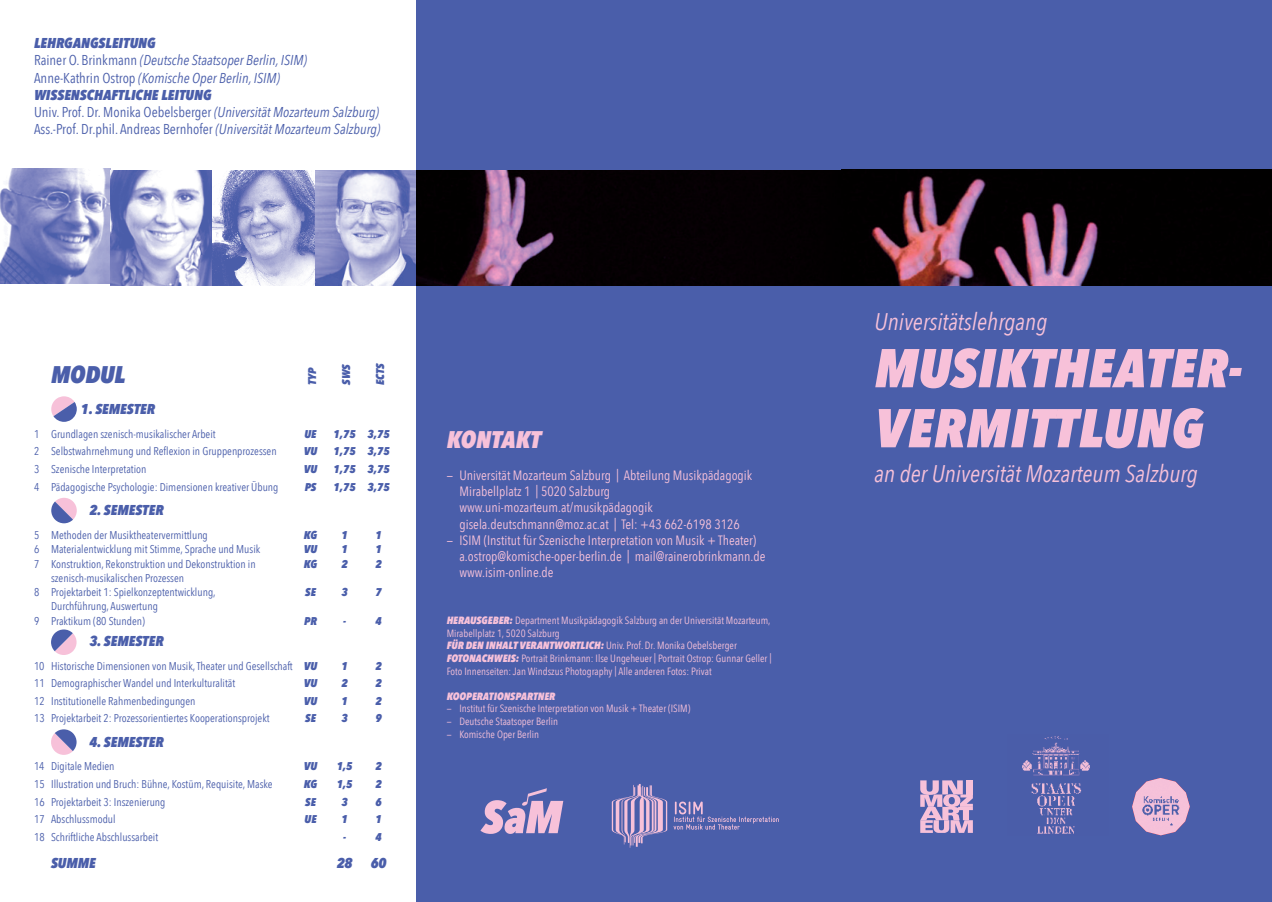
<style>
.page{position:relative;width:1272px;height:902px;background:#fff}
.page>*{position:absolute;margin:0;border:0;box-sizing:border-box;transform-origin:0 0}
.t1{font:italic 800 54px/60px "Avenir Next Condensed";letter-spacing:.01em;color:#f7c1d9}
.t2{font:italic 24px "Avenir Next Condensed";color:#f7c1d9}
.t3{font:italic 800 24px "Avenir Next Condensed";letter-spacing:-.005em;color:#f7c1d9}
.t4{font:italic 800 24px "Avenir Next Condensed";color:#4a5eaa}
.t5{font:italic 14.25px/17.1px "Avenir Next Condensed";color:#4a5eaa}
.t6{font:italic 800 14.25px "Avenir Next Condensed";color:#4a5eaa}
.t7{font:13.5px/16.2px "Avenir Next Condensed";color:#f7c1d9}
.t8{font:11.25px/13.5px "Avenir Next Condensed";color:#4a5eaa}
.t9{font:italic 800 11.25px "Avenir Next Condensed";color:#4a5eaa}
.t10{font:10.5px/12.6px "Avenir Next Condensed";color:#f7c1d9}
.t11{font:italic 800 10.5px "Avenir Next Condensed";color:#f7c1d9}
.s1{font-weight:800}
.s2{font-style:normal}
.s3{font-weight:800;font-style:italic}
</style>
<div class="page">
<img style="left:0;top:168px;width:111px;height:115px">
<img style="left:111px;top:169px;width:306px;height:116px">
<div style="left:417px;top:0;width:854px;height:901px;background:#4a5eaa"></div>
<svg style="left:842px;top:170px;width:429px;height:115px;background:#27161d"></svg>
<div style="left:417px;top:170px;width:425px;height:115px;background:#000"></div>
<svg style="left:51px;top:396px;width:26px;height:26px"></svg>
<svg style="left:51px;top:497px;width:26px;height:26px"></svg>
<svg style="left:51px;top:629px;width:26px;height:26px"></svg>
<svg style="left:51px;top:729px;width:26px;height:25px"></svg>
<img style="left:1132px;top:777px;width:57px;height:58px">
<svg style="left:920px;top:780px;width:52px;height:52px"></svg>
<img style="left:1022px;top:736px;width:68px;height:98px">
<svg style="left:480px;top:788px;width:83px;height:45px"></svg>
<svg style="left:611px;top:783px;width:56px;height:64px"></svg>
<svg style="left:673px;top:801px;width:105px;height:28px"></svg>
<p class="t5" style="left:34px;top:36px;width:348px"><span class="s1">LEHRGANGSLEITUNG<br></span><span class="s2">Rainer O. Brinkmann</span> (Deutsche Staatsoper Berlin, ISIM)<br><span class="s2">Anne-Kathrin Ostrop</span> (Komische Oper Berlin, ISIM)<br><span class="s1">WISSENSCHAFTLICHE LEITUNG<br></span><span class="s2">Univ. Prof. Dr. Monika Oebelsberger</span> (Universität Mozarteum Salzburg)<br><span class="s2">Ass.-Prof. Dr.phil. Andreas Bernhofer</span> (Universität Mozarteum Salzburg)</p>
<h2 class="t4" style="left:51px;top:360px;width:76px">MODUL</h2>
<p class="t9" style="left:306px;top:384px;width:19px;rotate:-90deg">TYP</p>
<p class="t9" style="left:340px;top:384px;width:23px;rotate:-90deg">SWS</p>
<p class="t9" style="left:374px;top:384px;width:24px;rotate:-90deg">ECTS</p>
<p class="t6" style="left:81px;top:401px;width:76px">1. SEMESTER</p>
<p class="t8" style="left:34px;top:428px;width:183px">1 Grundlagen szenisch-musikalischer Arbeit</p>
<p class="t9" style="left:304px;top:427px;width:13px">UE</p>
<p class="t9" style="left:333px;top:427px;width:58px">1,75 3,75</p>
<p class="t8" style="left:34px;top:446px;width:244px">2 Selbstwahrnehmung und Reflexion in Gruppenprozessen</p>
<p class="t9" style="left:304px;top:445px;width:15px">VU</p>
<p class="t9" style="left:333px;top:445px;width:58px">1,75 3,75</p>
<p class="t8" style="left:34px;top:463px;width:114px">3 Szenische Interpretation</p>
<p class="t9" style="left:304px;top:462px;width:15px">VU</p>
<p class="t9" style="left:333px;top:462px;width:58px">1,75 3,75</p>
<p class="t8" style="left:34px;top:481px;width:246px">4 Pädagogische Psychologie: Dimensionen kreativer Übung</p>
<p class="t9" style="left:305px;top:480px;width:13px">PS</p>
<p class="t9" style="left:333px;top:480px;width:58px">1,75 3,75</p>
<p class="t6" style="left:89px;top:502px;width:76px">2. SEMESTER</p>
<p class="t8" style="left:34px;top:529px;width:175px">5 Methoden der Musiktheatervermittlung</p>
<p class="t9" style="left:304px;top:528px;width:15px">KG</p>
<p class="t9" style="left:341px;top:528px;width:8px">1</p>
<p class="t9" style="left:375px;top:528px;width:8px">1</p>
<p class="t8" style="left:34px;top:543px;width:228px">6 Materialentwicklung mit Stimme, Sprache und Musik</p>
<p class="t9" style="left:304px;top:543px;width:15px">VU</p>
<p class="t9" style="left:341px;top:543px;width:8px">1</p>
<p class="t9" style="left:375px;top:543px;width:8px">1</p>
<p class="t8" style="left:51px;top:558px;width:206px;text-indent:-17px">7 Konstruktion, Rekonstruktion und Dekonstruktion in szenisch-musikalischen Prozessen</p>
<p class="t9" style="left:304px;top:557px;width:15px">KG</p>
<p class="t9" style="left:341px;top:557px;width:8px">2</p>
<p class="t9" style="left:375px;top:557px;width:8px">2</p>
<p class="t8" style="left:51px;top:586px;width:166px;text-indent:-17px">8 Projektarbeit 1: Spielkonzeptentwicklung,<br>Durchführung, Auswertung</p>
<p class="t9" style="left:305px;top:586px;width:12px">SE</p>
<p class="t9" style="left:341px;top:586px;width:8px">3</p>
<p class="t9" style="left:375px;top:586px;width:8px">7</p>
<p class="t8" style="left:34px;top:615px;width:112px">9 Praktikum (80 Stunden)</p>
<p class="t9" style="left:304px;top:614px;width:14px">PR</p>
<p class="t9" style="left:343px;top:614px;width:4px">-</p>
<p class="t9" style="left:375px;top:614px;width:8px">4</p>
<p class="t6" style="left:89px;top:632px;width:76px">3. SEMESTER</p>
<p class="t8" style="left:34px;top:660px;width:285px">10 Historische Dimensionen von Musik, Theater und Gesellschaft <span class="s3">VU</span></p>
<p class="t9" style="left:341px;top:659px;width:8px">1</p>
<p class="t9" style="left:375px;top:659px;width:8px">2</p>
<p class="t8" style="left:34px;top:677px;width:203px">11 Demographischer Wandel und Interkulturalität</p>
<p class="t9" style="left:304px;top:676px;width:15px">VU</p>
<p class="t9" style="left:341px;top:676px;width:8px">2</p>
<p class="t9" style="left:375px;top:676px;width:8px">2</p>
<p class="t8" style="left:34px;top:695px;width:163px">12 Institutionelle Rahmenbedingungen</p>
<p class="t9" style="left:304px;top:694px;width:15px">VU</p>
<p class="t9" style="left:341px;top:694px;width:8px">1</p>
<p class="t9" style="left:375px;top:694px;width:8px">2</p>
<p class="t8" style="left:34px;top:712px;width:237px">13 Projektarbeit 2: Prozessorientiertes Kooperationsprojekt</p>
<p class="t9" style="left:305px;top:712px;width:12px">SE</p>
<p class="t9" style="left:341px;top:712px;width:8px">3</p>
<p class="t9" style="left:375px;top:712px;width:8px">9</p>
<p class="t6" style="left:89px;top:733px;width:76px">4. SEMESTER</p>
<p class="t8" style="left:34px;top:760px;width:82px">14 Digitale Medien</p>
<p class="t9" style="left:304px;top:759px;width:15px">VU</p>
<p class="t9" style="left:337px;top:759px;width:17px">1,5</p>
<p class="t9" style="left:375px;top:759px;width:8px">2</p>
<p class="t8" style="left:34px;top:778px;width:240px">15 Illustration und Bruch: Bühne, Kostüm, Requisite, Maske</p>
<p class="t9" style="left:304px;top:777px;width:15px">KG</p>
<p class="t9" style="left:337px;top:777px;width:17px">1,5</p>
<p class="t9" style="left:375px;top:777px;width:8px">2</p>
<p class="t8" style="left:34px;top:795px;width:133px">16 Projektarbeit 3: Inszenierung</p>
<p class="t9" style="left:305px;top:795px;width:12px">SE</p>
<p class="t9" style="left:341px;top:795px;width:8px">3</p>
<p class="t9" style="left:375px;top:795px;width:8px">6</p>
<p class="t8" style="left:34px;top:813px;width:83px">17 Abschlussmodul</p>
<p class="t9" style="left:304px;top:812px;width:13px">UE</p>
<p class="t9" style="left:341px;top:812px;width:8px">1</p>
<p class="t9" style="left:375px;top:812px;width:8px">1</p>
<p class="t8" style="left:34px;top:831px;width:126px">18 Schriftliche Abschlussarbeit</p>
<p class="t9" style="left:343px;top:830px;width:4px">-</p>
<p class="t9" style="left:375px;top:830px;width:8px">4</p>
<p class="t6" style="left:51px;top:854px;width:46px">SUMME</p>
<p class="t6" style="left:337px;top:854px;width:17px">28</p>
<p class="t6" style="left:371px;top:854px;width:17px">60</p>
<h2 class="t3" style="left:446px;top:425px;width:96px">KONTAKT</h2>
<p class="t7" style="left:459px;top:466px;width:294px;text-indent:-13px">— Universität Mozarteum Salzburg | Abteilung Musikpädagogik Mirabellplatz 1 | 5020 Salzburg www.uni-mozarteum.at/musikpädagogik gisela.deutschmann@moz.ac.at | Tel: +43 662-6198 3126</p>
<p class="t7" style="left:459px;top:531px;width:307px;text-indent:-13px">— ISIM (Institut für Szenische Interpretation von Musik + Theater) a.ostrop@komische-oper-berlin.de | mail@rainerobrinkmann.de www.isim-online.de</p>
<p class="t10" style="left:446px;top:613px;width:326px"><span class="s3">HERAUSGEBER:</span> Department Musikpädagogik Salzburg an der Universität Mozarteum, Mirabellplatz 1, 5020 Salzburg<br><span class="s3">FÜR DEN INHALT VERANTWORTLICH:</span> Univ. Prof. Dr. Monika Oebelsberger <span class="s3">FOTONACHWEIS:</span> Portrait Brinkmann: Ilse Ungeheuer | Portrait Ostrop: Gunnar Geller | Foto Innenseiten: Jan Windszus Photography | Alle anderen Fotos: Privat</p>
<p class="t11" style="left:446px;top:690px;width:110px">KOOPERATIONSPARTNER</p>
<p class="t10" style="left:446px;top:701px;width:245px">— Institut für Szenische Interpretation von Musik + Theater (ISIM)</p>
<p class="t10" style="left:446px;top:714px;width:113px">— Deutsche Staatsoper Berlin</p>
<p class="t10" style="left:446px;top:727px;width:94px">— Komische Oper Berlin</p>
<h2 class="t2" style="left:874px;top:312px;width:174px">Universitätslehrgang</h2>
<h1 class="t1" style="left:874px;top:335px;width:369px">MUSIKTHEATER-<br>VERMITTLUNG</h1>
<h2 class="t2" style="left:874px;top:463px;width:325px">an der Universität Mozarteum Salzburg</h2>
</div>
